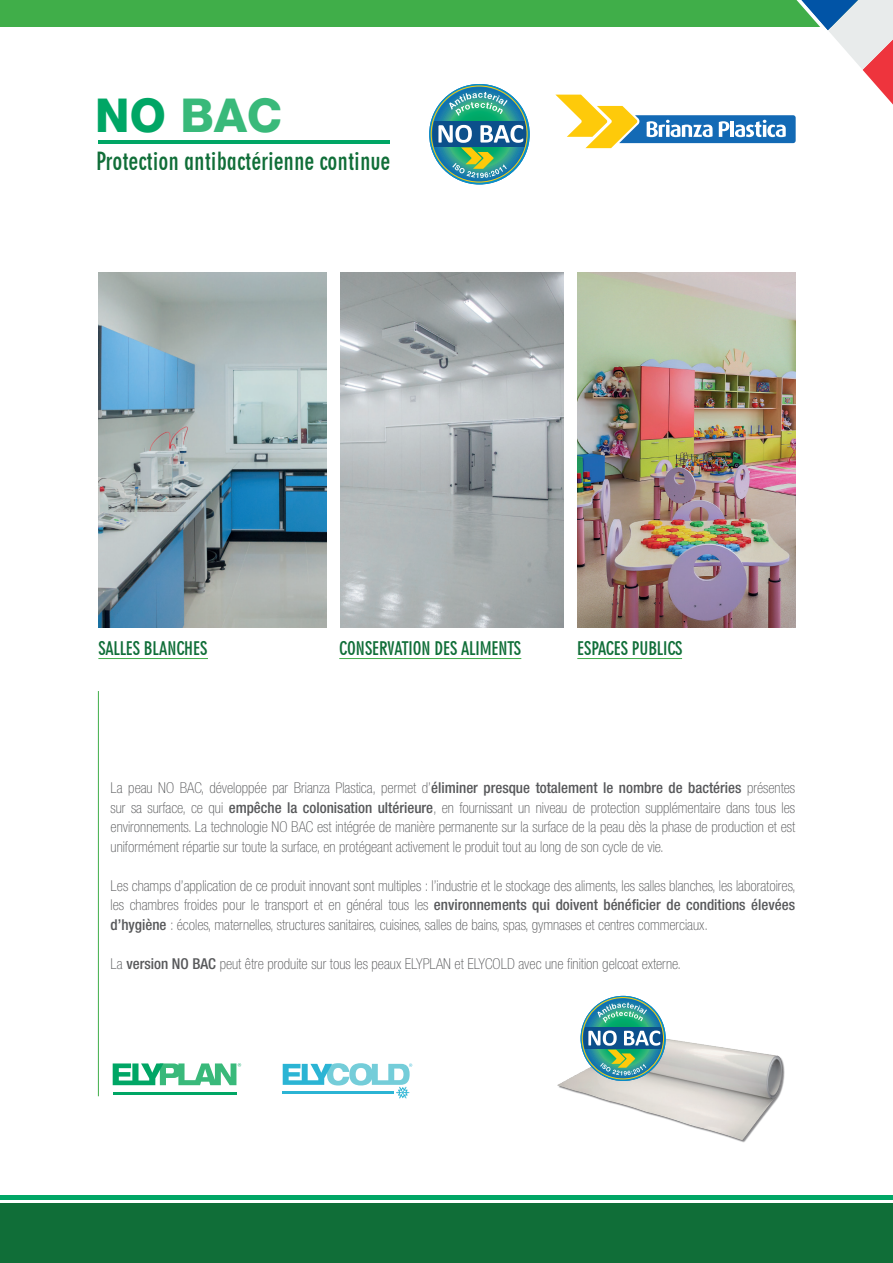
<style>
.page{position:relative;width:893px;height:1263px;background:#fff}
.page>*{position:absolute;margin:0;border:0;box-sizing:border-box;transform-origin:0 0}
.t1{font:800 46.5px "Helvetica 85";color:#39b97a}
.t2{font:24px "Geometric 706 BT Bold Condensed B";color:#106e38}
.t3{font:18px "Geometric 706 BT Bold Condensed B";color:#106e38}
.t4{font:100 condensed 15px/19.5px "Helvetica Neue LT Std";color:#57585a;text-align:justify}
.s1{color:#00a665}
.s2{font-weight:500}
</style>
<div class="page">
<div style="left:0;top:0;width:893px;height:26px;background:#40ae49"></div>
<div style="left:0;top:1204px;width:893px;height:59px;background:#106e38"></div>
<img style="left:98px;top:272px;width:229px;height:355px">
<img style="left:577px;top:272px;width:218px;height:355px">
<img style="left:340px;top:272px;width:223px;height:355px">
<svg style="left:429px;top:84px;width:101px;height:100px"></svg>
<div style="left:431px;top:121px;width:96px;height:26px;background:#0c508b"></div>
<div style="left:429px;top:84px;width:101px;height:100px;border:3px solid #098fc8;border-radius:50%"></div>
<svg style="left:449px;top:92px;width:59px;height:24px"></svg>
<svg style="left:438px;top:125px;width:85px;height:53px"></svg>
<svg style="left:113px;top:1063px;width:128px;height:22px"></svg>
<hr style="left:113px;top:1092px;width:123px;height:2px;background:#00a665">
<svg style="left:283px;top:1063px;width:129px;height:36px"></svg>
<img style="left:557px;top:1029px;width:228px;height:114px">
<svg style="left:581px;top:996px;width:85px;height:85px"></svg>
<div style="left:582px;top:1027px;width:82px;height:22px;background:#0c508b"></div>
<div style="left:581px;top:996px;width:85px;height:85px;border:3px solid #098fc8;border-radius:50%"></div>
<div style="left:582px;top:997px;width:82px;height:82px;border:1px solid #feca0a;border-radius:50%"></div>
<svg style="left:597px;top:1002px;width:50px;height:21px"></svg>
<svg style="left:588px;top:1030px;width:72px;height:45px"></svg>
<hr style="left:0;top:1195px;width:893px;height:4px;background:#00a665">
<hr style="left:98px;top:691px;width:1px;height:405px;background:#40ae49">
<hr style="left:98px;top:140px;width:292px;height:3px;background:#00a665">
<hr style="left:98px;top:658px;width:110px;height:1px;background:#40ae49">
<hr style="left:339px;top:658px;width:182px;height:1px;background:#40ae49">
<hr style="left:577px;top:658px;width:105px;height:1px;background:#40ae49">
<svg style="left:555px;top:0;width:338px;height:148px"></svg>
<p class="t1" style="left:95px;top:87px;width:188px"><span class="s1">NO</span> BAC</p>
<p class="t2" style="left:96px;top:147px;width:296px">Protection antibactérienne continue</p>
<p class="t3" style="left:98px;top:637px;width:110px">SALLES BLANCHES</p>
<p class="t3" style="left:339px;top:637px;width:183px">CONSERVATION DES ALIMENTS</p>
<p class="t3" style="left:577px;top:637px;width:107px">ESPACES PUBLICS</p>
<p class="t4" style="left:111px;top:778px;width:686px">La peau NO BAC, développée par Brianza Plastica, permet d’<span class="s2">éliminer presque totalement le nombre de bactéries</span> présentes sur sa surface, ce qui <span class="s2">empêche la colonisation ultérieure</span>, en fournissant un niveau de protection supplémentaire dans tous les environnements. La technologie NO BAC est intégrée de manière permanente sur la surface de la peau dès la phase de production et est uniformément répartie sur toute la surface, en protégeant activement le produit tout au long de son cycle de vie.</p>
<p class="t4" style="left:111px;top:876px;width:687px">Les champs d’application de ce produit innovant sont multiples : l’industrie et le stockage des aliments, les salles blanches, les laboratoires, les chambres froides pour le transport et en général tous les <span class="s2">environnements qui doivent bénéficier de conditions élevées d’hygiène</span> : écoles, maternelles, structures sanitaires, cuisines, salles de bains, spas, gymnases et centres commerciaux.</p>
<p class="t4" style="left:111px;top:954px;width:572px">La <span class="s2">version NO BAC</span> peut être produite sur tous les peaux ELYPLAN et ELYCOLD avec une finition gelcoat externe.</p>
</div>
